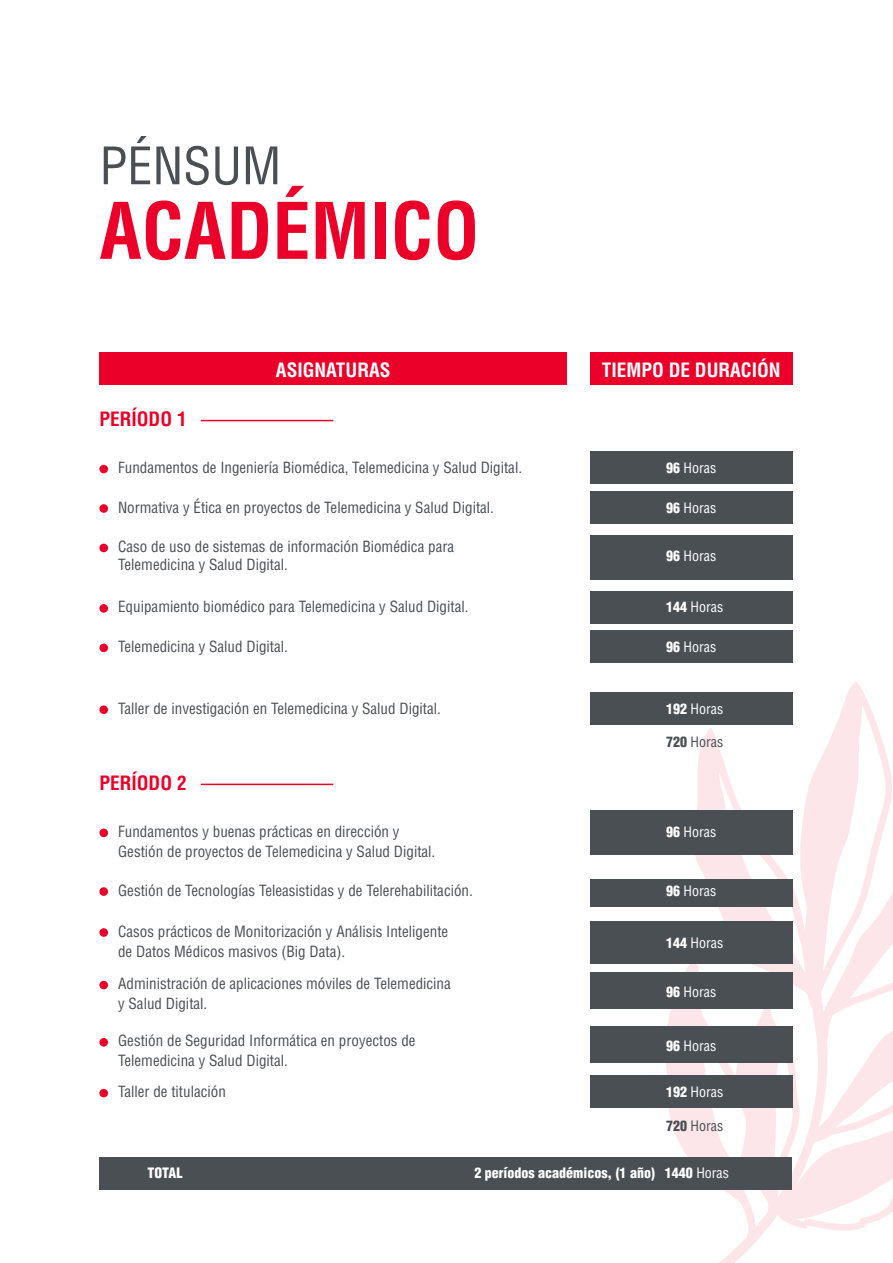
<style>
.page{position:relative;width:893px;height:1263px;background:#fff}
.page>*{position:absolute;margin:0;border:0;box-sizing:border-box;transform-origin:0 0}
.t1{font:700 condensed 76.05px "Helvetica LT Std";color:#ea0029}
.t2{font:condensed 50.25px "Helvetica LT Std";color:#4a4f54}
.t3{font:700 condensed 19.2px "Helvetica LT Std";color:#fff}
.t4{font:700 condensed 19.2px "Helvetica LT Std";color:#ea0029}
.t5{font:condensed 15.15px/19.6px "Helvetica LT Std";color:#4a4f54}
.t6{font:condensed 13.95px "Helvetica LT Std";color:#fff}
.t7{font:900 condensed 13.95px "Helvetica LT Std";color:#fff}
.t8{font:condensed 13.95px "Helvetica LT Std";color:#4a4f54}
.s1{font-weight:900}
</style>
<div class="page">
<svg style="left:598px;top:681px;width:295px;height:582px"></svg>
<div style="left:99px;top:353px;width:468px;height:32px;background:#ea0029"></div>
<div style="left:590px;top:353px;width:202px;height:32px;background:#ea0029"></div>
<div style="left:590px;top:452px;width:202px;height:32px;background:#4a4f54"></div>
<div style="left:99px;top:465px;width:9px;height:8px;background:#ea0029;border-radius:50%"></div>
<hr style="left:201px;top:420px;width:132px;height:1px;background:#ea0029">
<div style="left:590px;top:491px;width:202px;height:32px;background:#4a4f54"></div>
<div style="left:99px;top:504px;width:9px;height:9px;background:#ea0029;border-radius:50%"></div>
<div style="left:590px;top:535px;width:202px;height:44px;background:#4a4f54"></div>
<div style="left:99px;top:544px;width:9px;height:8px;background:#ea0029;border-radius:50%"></div>
<div style="left:590px;top:591px;width:202px;height:32px;background:#4a4f54"></div>
<div style="left:99px;top:604px;width:9px;height:9px;background:#ea0029;border-radius:50%"></div>
<div style="left:590px;top:630px;width:202px;height:33px;background:#4a4f54"></div>
<div style="left:99px;top:643px;width:9px;height:9px;background:#ea0029;border-radius:50%"></div>
<div style="left:590px;top:692px;width:202px;height:33px;background:#4a4f54"></div>
<div style="left:99px;top:705px;width:9px;height:9px;background:#ea0029;border-radius:50%"></div>
<div style="left:99px;top:828px;width:9px;height:9px;background:#ea0029;border-radius:50%"></div>
<hr style="left:201px;top:784px;width:132px;height:1px;background:#ea0029">
<div style="left:99px;top:887px;width:9px;height:9px;background:#ea0029;border-radius:50%"></div>
<div style="left:590px;top:922px;width:202px;height:42px;background:#4a4f54"></div>
<div style="left:99px;top:928px;width:9px;height:9px;background:#ea0029;border-radius:50%"></div>
<div style="left:590px;top:972px;width:202px;height:37px;background:#4a4f54"></div>
<div style="left:99px;top:981px;width:9px;height:8px;background:#ea0029;border-radius:50%"></div>
<div style="left:590px;top:1026px;width:202px;height:37px;background:#4a4f54"></div>
<div style="left:99px;top:1038px;width:9px;height:8px;background:#ea0029;border-radius:50%"></div>
<div style="left:590px;top:1076px;width:202px;height:32px;background:#4a4f54"></div>
<div style="left:99px;top:1089px;width:9px;height:8px;background:#ea0029;border-radius:50%"></div>
<div style="left:99px;top:1157px;width:693px;height:32px;background:#4a4f54"></div>
<div style="left:590px;top:811px;width:202px;height:44px;background:#4a4f54"></div>
<div style="left:590px;top:879px;width:202px;height:27px;background:#4a4f54"></div>
<h2 class="t2" style="left:99px;top:134px;width:183px">PÉNSUM</h2>
<h1 class="t1" style="left:99px;top:183px;width:382px">ACADÉMICO</h1>
<p class="t4" style="left:99px;top:407px;width:89px">PERÍODO 1</p>
<p class="t3" style="left:276px;top:358px;width:116px">ASIGNATURAS</p>
<p class="t3" style="left:602px;top:358px;width:180px">TIEMPO DE DURACIÓN</p>
<p class="t5" style="left:118px;top:458px;width:406px">Fundamentos de Ingeniería Biomédica, Telemedicina y Salud Digital.</p>
<p class="t6" style="left:666px;top:459px;width:52px"><span class="s1">96</span> Horas</p>
<p class="t5" style="left:118px;top:497px;width:377px">Normativa y Ética en proyectos de Telemedicina y Salud Digital.</p>
<p class="t6" style="left:666px;top:499px;width:52px"><span class="s1">96</span> Horas</p>
<p class="t5" style="left:118px;top:537px;width:337px;line-height:18.1px">Caso de uso de sistemas de información Biomédica para<br>Telemedicina y Salud Digital.</p>
<p class="t6" style="left:666px;top:548px;width:52px"><span class="s1">96</span> Horas</p>
<p class="t5" style="left:118px;top:597px;width:352px">Equipamiento biomédico para Telemedicina y Salud Digital.</p>
<p class="t6" style="left:666px;top:599px;width:59px"><span class="s1">144</span> Horas</p>
<p class="t5" style="left:118px;top:636px;width:171px">Telemedicina y Salud Digital.</p>
<p class="t6" style="left:666px;top:638px;width:52px"><span class="s1">96</span> Horas</p>
<p class="t5" style="left:118px;top:698px;width:324px">Taller de investigación en Telemedicina y Salud Digital.</p>
<p class="t6" style="left:666px;top:700px;width:59px"><span class="s1">192</span> Horas</p>
<p class="t8" style="left:666px;top:733px;width:59px"><span class="s1">720</span> Horas</p>
<p class="t4" style="left:99px;top:771px;width:89px">PERÍODO 2</p>
<p class="t5" style="left:118px;top:821px;width:319px">Fundamentos y buenas prácticas en dirección y<br>Gestión de proyectos de Telemedicina y Salud Digital.</p>
<p class="t5" style="left:118px;top:880px;width:356px">Gestión de Tecnologías Teleasistidas y de Telerehabilitación.</p>
<p class="t5" style="left:118px;top:921px;width:332px">Casos prácticos de Monitorización y Análisis Inteligente de Datos Médicos masivos (Big Data).</p>
<p class="t6" style="left:666px;top:823px;width:52px"><span class="s1">96</span> Horas</p>
<p class="t6" style="left:666px;top:882px;width:52px"><span class="s1">96</span> Horas</p>
<p class="t6" style="left:666px;top:934px;width:59px"><span class="s1">144</span> Horas</p>
<p class="t5" style="left:118px;top:974px;width:334px">Administración de aplicaciones móviles de Telemedicina y Salud Digital.</p>
<p class="t6" style="left:666px;top:983px;width:52px"><span class="s1">96</span> Horas</p>
<p class="t5" style="left:118px;top:1031px;width:299px">Gestión de Seguridad Informática en proyectos de<br>Telemedicina y Salud Digital.</p>
<p class="t6" style="left:666px;top:1037px;width:52px"><span class="s1">96</span> Horas</p>
<p class="t5" style="left:118px;top:1082px;width:109px">Taller de titulación</p>
<p class="t6" style="left:666px;top:1083px;width:59px"><span class="s1">192</span> Horas</p>
<p class="t8" style="left:666px;top:1117px;width:59px"><span class="s1">720</span> Horas</p>
<p class="t7" style="left:474px;top:1164px;width:182px">2 períodos académicos, (1 año)</p>
<p class="t7" style="left:148px;top:1164px;width:37px">TOTAL</p>
<p class="t6" style="left:665px;top:1164px;width:66px"><span class="s1">1440</span> Horas</p>
</div>
